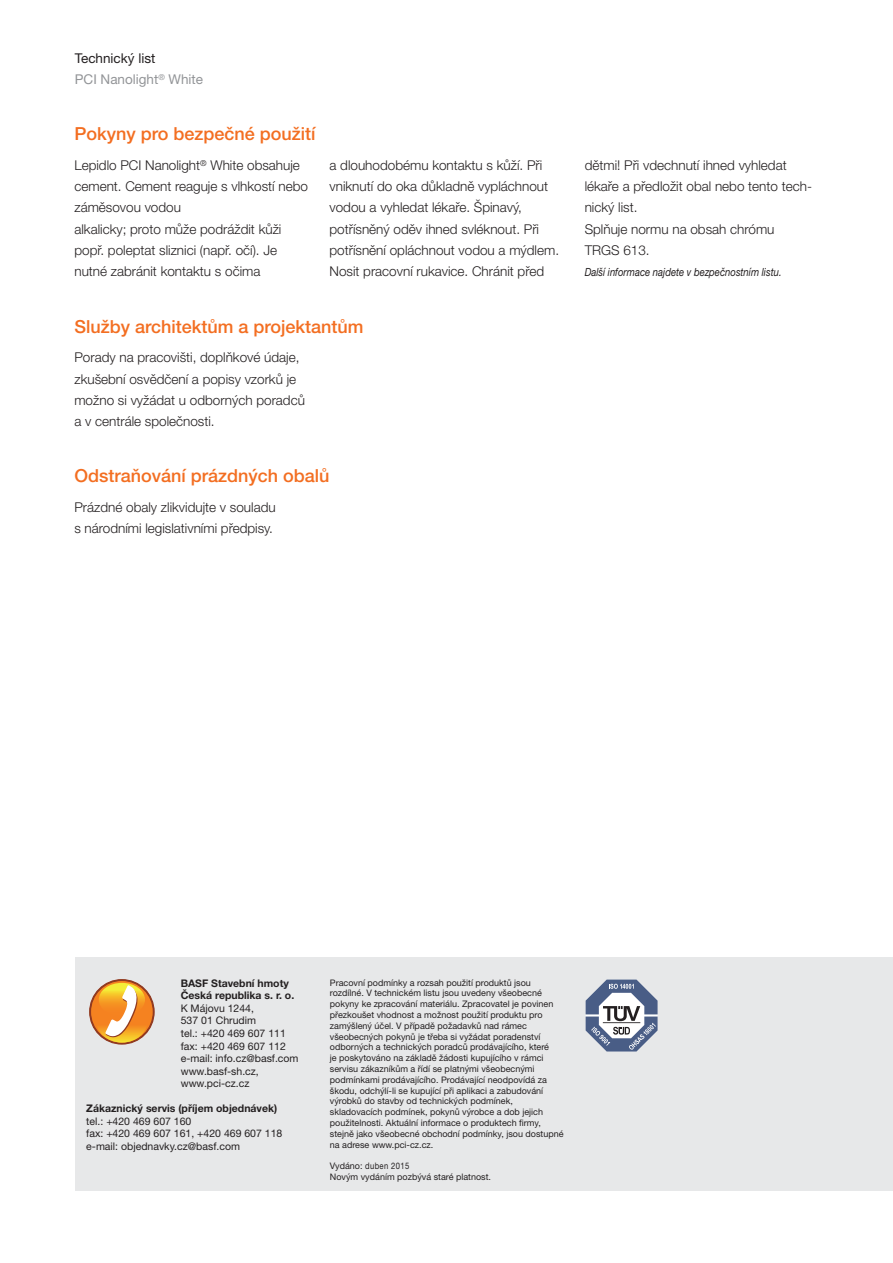
<style>
.page{position:relative;width:893px;height:1263px;background:#fff}
.page>*{position:absolute;margin:0;border:0;box-sizing:border-box;transform-origin:0 0}
.t1{font:500 18px "Helvetica Neue LT Pro";color:#f36e21}
.t2{font:300 13.5px/21.3px "Helvetica Neue LT Pro";color:#231f20}
.t3{font:13.5px/21.3px "Helvetica Neue LT Pro";color:#939598}
.t4{font:italic 11.25px "Helvetica Neue LT Pro";color:#231f20;scale:.85 1}
.t5{font:10.5px/12.6px "Helvetica Neue LT Pro";color:#231f20}
.t6{font:700 10.5px/12.6px "Helvetica Neue LT Pro";color:#231f20}
.t7{font:9px/10.8px "Helvetica Neue LT Pro";color:#231f20}
.s1{color:#231f20}
</style>
<div class="page">
<div style="left:75px;top:957px;width:818px;height:234px;background:#e7e8e9"></div>
<svg style="left:90px;top:979px;width:64px;height:65px"></svg>
<svg style="left:586px;top:979px;width:72px;height:72px"></svg>
<h2 class="t3" style="left:75px;top:49px;width:130px"><span class="s1">Technický list<br></span>PCI Nanolight<sup>®</sup> White</h2>
<h1 class="t1" style="left:74px;top:128px;width:243px">Pokyny pro bezpečné použití</h1>
<h2 class="t2" style="left:74px;top:156px;width:235px">Lepidlo PCI Nanolight<sup>®</sup> White obsahuje cement. Cement reaguje s vlhkostí nebo záměsovou vodou<br>alkalicky; proto může podráždit kůži popř. poleptat sliznici (např. očí). Je nutné zabránit kontaktu s očima</h2>
<h2 class="t2" style="left:330px;top:156px;width:231px">a dlouhodobému kontaktu s kůží. Při vniknutí do oka důkladně vypláchnout vodou a vyhledat lékaře. Špinavý, potřísněný oděv ihned svléknout. Při potřísnění opláchnout vodou a mýdlem.<br>Nosit pracovní rukavice. Chránit před</h2>
<h2 class="t2" style="left:585px;top:156px;width:229px">dětmi! Při vdechnutí ihned vyhledat lékaře a předložit obal nebo tento tech&shy;nický list.<br>Splňuje normu na obsah chrómu<br>TRGS 613.</h2>
<p class="t4" style="left:585px;top:268px;width:233px">Další informace najdete v bezpečnostním listu.</p>
<h1 class="t1" style="left:74px;top:320px;width:291px">Služby architektům a projektantům</h1>
<h2 class="t2" style="left:74px;top:348px;width:232px">Porady na pracovišti, doplňkové údaje, zkušební osvědčení a popisy vzorků je možno si vyžádat u odborných poradců a v centrále společnosti.</h2>
<h1 class="t1" style="left:74px;top:469px;width:257px">Odstraňování prázdných obalů</h1>
<h2 class="t2" style="left:74px;top:497px;width:203px">Prázdné obaly zlikvidujte v souladu s národními legislativními předpisy.</h2>
<p class="t6" style="left:181px;top:977px;width:115px">BASF Stavební hmoty<br>Česká republika s. r. o.</p>
<p class="t5" style="left:181px;top:1003px;width:119px">K Májovu 1244,<br>537 01 Chrudim<br>tel.: +420 469 607 111 fax: +420 469 607 112 e-mail: info.cz@basf.com www.basf-sh.cz, www.pci-cz.cz</p>
<p class="t6" style="left:86px;top:1103px;width:192px">Zákaznický servis (příjem objednávek)</p>
<p class="t5" style="left:86px;top:1116px;width:198px">tel.: +420 469 607 160<br>fax: +420 469 607 161, +420 469 607 118 e-mail: objednavky.cz@basf.com</p>
<p class="t7" style="left:330px;top:978px;width:235px">Pracovní podmínky a rozsah použití produktů jsou rozdílné. V technickém listu jsou uvedeny všeobecné pokyny ke zpracování materiálu. Zpracovatel je povinen přezkoušet vhodnost a možnost použití produktu pro zamýšlený účel. V případě požadavků nad rámec všeobecných pokynů je třeba si vyžádat poradenství odborných a technických poradců prodávajícího, které<br>je poskytováno na základě žádosti kupujícího v rámci servisu zákazníkům a řídí se platnými všeobecnými podmínkami prodávajícího. Prodávající neodpovídá za škodu, odchýlí-li se kupující při aplikaci a zabudování výrobků do stavby od technických podmínek, skladovacích podmínek, pokynů výrobce a dob jejich použitelnosti. Aktuální informace o produktech firmy, stejně jako všeobecné obchodní podmínky, jsou dostupné na adrese www.pci-cz.cz.</p>
<p class="t7" style="left:330px;top:1161px;width:163px">Vydáno: duben 2015<br>Novým vydáním pozbývá staré platnost.</p>
</div>
